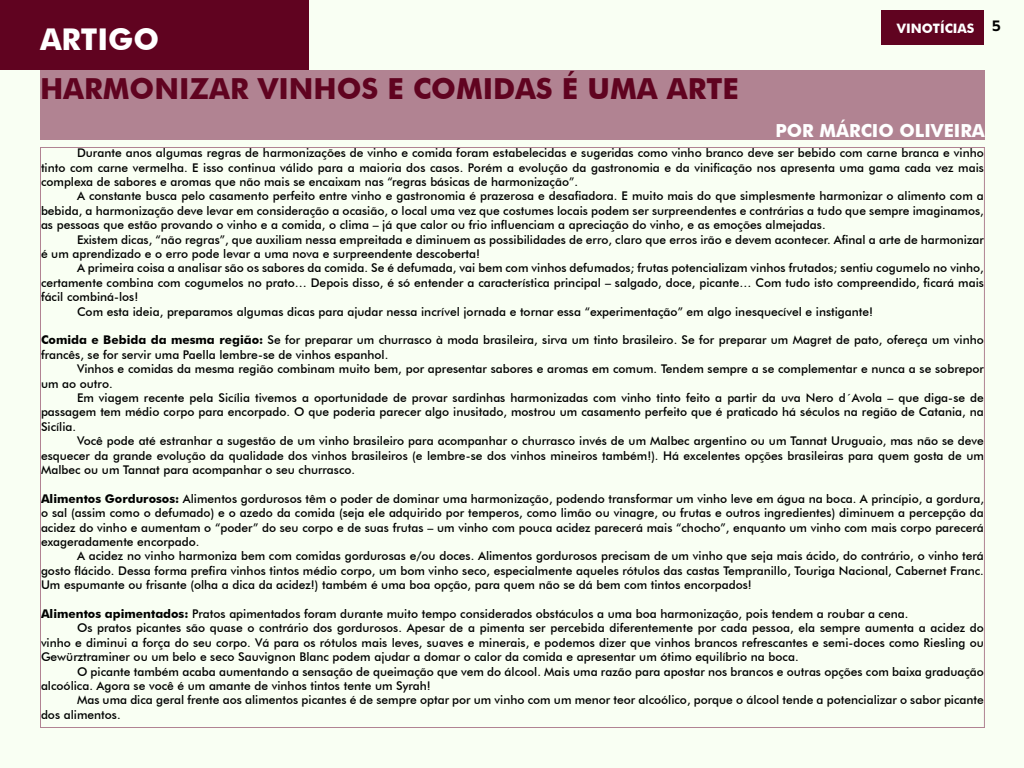
<style>
.page{position:relative;width:1024px;height:768px;background:#f9fff3}
.page>*{position:absolute;margin:0;border:0;box-sizing:border-box;transform-origin:0 0}
.t1{font:700 30px "Futura BT";color:#fff}
.t2{font:700 29px "Futura BT";color:#600320}
.t3{font:700 18px "Futura BT";color:#fff}
.t4{font:700 13px "Futura BT";color:#fff}
.t5{font:500 12px/14.4px "Futura BT";color:#000;text-align:justify}
.s1{font-weight:700}
</style>
<div class="page">
<div style="left:882px;top:10px;width:102px;height:34px;background:#600320"></div>
<div style="left:40px;top:70px;width:945px;height:70px;background:#b18392"></div>
<div style="left:0;top:0;width:309px;height:70px;background:#600320"></div>
<h1 class="t1" style="left:40px;top:21px;width:121px">ARTIGO</h1>
<h2 class="t2" style="left:40px;top:71px;width:700px">HARMONIZAR VINHOS E COMIDAS É UMA ARTE</h2>
<p class="t4" style="left:897px;top:21px;width:105px">VINOTÍCIAS <sup>5</sup></p>
<h3 class="t3" style="left:776px;top:119px;width:211px">POR MÁRCIO OLIVEIRA</h3>
<p class="t5" style="left:41px;top:146px;width:944px;text-indent:36px">Durante anos algumas regras de harmonizações de vinho e comida foram estabelecidas e sugeridas como vinho branco deve ser bebido com carne branca e vinho tinto com carne vermelha. E isso continua válido para a maioria dos casos. Porém a evolução da gastronomia e da vinificação nos apresenta uma gama cada vez mais complexa de sabores e aromas que não mais se encaixam nas “regras básicas de harmonização”.</p>
<p class="t5" style="left:41px;top:189px;width:944px;text-indent:36px">A constante busca pelo casamento perfeito entre vinho e gastronomia é prazerosa e desafiadora. E muito mais do que simplesmente harmonizar o alimento com a bebida, a harmonização deve levar em consideração a ocasião, o local uma vez que costumes locais podem ser surpreendentes e contrárias a tudo que sempre imaginamos, as pessoas que estão provando o vinho e a comida, o clima – já que calor ou frio influenciam a apreciação do vinho, e as emoções almejadas.</p>
<p class="t5" style="left:41px;top:232px;width:944px;text-indent:36px">Existem dicas, “não regras”, que auxiliam nessa empreitada e diminuem as possibilidades de erro, claro que erros irão e devem acontecer. Afinal a arte de harmonizar é um aprendizado e o erro pode levar a uma nova e surpreendente descoberta!</p>
<p class="t5" style="left:77px;top:261px;width:908px">A primeira coisa a analisar são os sabores da comida. Se é defumada, vai bem com vinhos defumados; frutas potencializam vinhos frutados; sentiu cogumelo no vinho,</p>
<p class="t5" style="left:41px;top:275px;width:944px">certamente combina com cogumelos no prato… Depois disso, é só entender a característica principal – salgado, doce, picante… Com tudo isto compreendido, ficará mais</p>
<p class="t5" style="left:41px;top:290px;width:99px">fácil combiná-los!</p>
<p class="t5" style="left:77px;top:304px;width:798px">Com esta ideia, preparamos algumas dicas para ajudar nessa incrível jornada e tornar essa “experimentação” em algo inesquecível e instigante!</p>
<p class="t5" style="left:41px;top:333px;width:944px"><span class="s1">Comida e Bebida da mesma região:</span> Se for preparar um churrasco à moda brasileira, sirva um tinto brasileiro. Se for preparar um Magret de pato, ofereça um vinho francês, se for servir uma Paella lembre-se de vinhos espanhol.</p>
<p class="t5" style="left:41px;top:362px;width:944px;text-indent:36px">Vinhos e comidas da mesma região combinam muito bem, por apresentar sabores e aromas em comum. Tendem sempre a se complementar e nunca a se sobrepor um ao outro.</p>
<p class="t5" style="left:41px;top:390px;width:944px;text-indent:36px">Em viagem recente pela Sicília tivemos a oportunidade de provar sardinhas harmonizadas com vinho tinto feito a partir da uva Nero d´Avola – que diga-se de passagem tem médio corpo para encorpado. O que poderia parecer algo inusitado, mostrou um casamento perfeito que é praticado há séculos na região de Catania, na Sicília.</p>
<p class="t5" style="left:41px;top:434px;width:944px;text-indent:36px">Você pode até estranhar a sugestão de um vinho brasileiro para acompanhar o churrasco invés de um Malbec argentino ou um Tannat Uruguaio, mas não se deve esquecer da grande evolução da qualidade dos vinhos brasileiros (e lembre-se dos vinhos mineiros também!). Há excelentes opções brasileiras para quem gosta de um Malbec ou um Tannat para acompanhar o seu churrasco.</p>
<p class="t5" style="left:41px;top:491px;width:944px"><span class="s1">Alimentos Gordurosos:</span> Alimentos gordurosos têm o poder de dominar uma harmonização, podendo transformar um vinho leve em água na boca. A princípio, a gordura, o sal (assim como o defumado) e o azedo da comida (seja ele adquirido por temperos, como limão ou vinagre, ou frutas e outros ingredientes) diminuem a percepção da acidez do vinho e aumentam o “poder” do seu corpo e de suas frutas – um vinho com pouca acidez parecerá mais “chocho”, enquanto um vinho com mais corpo parecerá exageradamente encorpado.</p>
<p class="t5" style="left:41px;top:549px;width:944px;text-indent:36px">A acidez no vinho harmoniza bem com comidas gordurosas e/ou doces. Alimentos gordurosos precisam de um vinho que seja mais ácido, do contrário, o vinho terá gosto flácido. Dessa forma prefira vinhos tintos médio corpo, um bom vinho seco, especialmente aqueles rótulos das castas Tempranillo, Touriga Nacional, Cabernet Franc.<br>Um espumante ou frisante (olha a dica da acidez!) também é uma boa opção, para quem não se dá bem com tintos encorpados!</p>
<p class="t5" style="left:41px;top:606px;width:869px"><span class="s1">Alimentos apimentados:</span> Pratos apimentados foram durante muito tempo considerados obstáculos a uma boa harmonização, pois tendem a roubar a cena.</p>
<p class="t5" style="left:77px;top:621px;width:908px">Os pratos picantes são quase o contrário dos gordurosos. Apesar de a pimenta ser percebida diferentemente por cada pessoa, ela sempre aumenta a acidez do</p>
<p class="t5" style="left:41px;top:635px;width:944px">vinho e diminui a força do seu corpo. Vá para os rótulos mais leves, suaves e minerais, e podemos dizer que vinhos brancos refrescantes e semi-doces como Riesling ou</p>
<p class="t5" style="left:41px;top:650px;width:759px">Gewürztraminer ou um belo e seco Sauvignon Blanc podem ajudar a domar o calor da comida e apresentar um ótimo equilíbrio na boca.</p>
<p class="t5" style="left:77px;top:664px;width:908px">O picante também acaba aumentando a sensação de queimação que vem do álcool. Mais uma razão para apostar nos brancos e outras opções com baixa graduação</p>
<p class="t5" style="left:41px;top:678px;width:391px">alcoólica. Agora se você é um amante de vinhos tintos tente um Syrah!</p>
<p class="t5" style="left:77px;top:693px;width:908px">Mas uma dica geral frente aos alimentos picantes é de sempre optar por um vinho com um menor teor alcoólico, porque o álcool tende a potencializar o sabor picante</p>
<p class="t5" style="left:41px;top:707px;width:81px">dos alimentos.</p>
</div>
